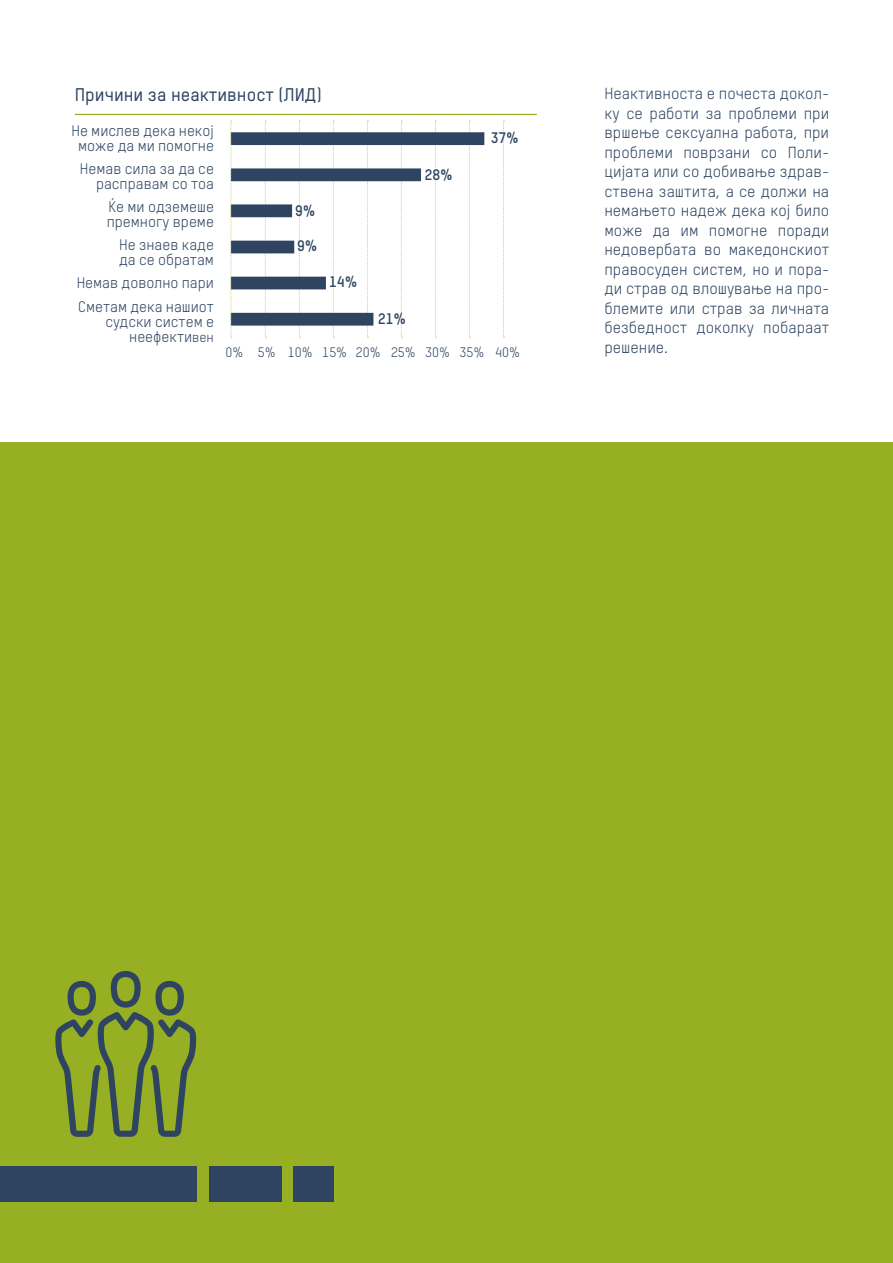
<style>
.page{position:relative;width:893px;height:1263px;background:#fff}
.page>*{position:absolute;margin:0;border:0;box-sizing:border-box;transform-origin:0 0}
.t1{font:500 18px "Oxfam TSTARPRO";color:#2e4461}
.t2{font:15.75px/19.5px "Oxfam TSTARPRO";color:#2e4461;text-align:justify}
.t3{font:15px/15px "Oxfam TSTARPRO";color:#2e4461}
.t4{font:700 15px "Oxfam TSTARPRO";color:#2e4461}
.t5{font:13.5px "Oxfam TSTARPRO";color:#2e4461}
.s1{font-size:13.5px}
</style>
<div class="page">
<div style="left:0;top:442px;width:893px;height:797px;background:#96af23"></div>
<div style="left:0;top:1232px;width:893px;height:31px;background:#96af23"></div>
<svg style="left:55px;top:971px;width:142px;height:166px"></svg>
<div style="left:0;top:1166px;width:196px;height:36px;background:#2e4461"></div>
<div style="left:209px;top:1166px;width:72px;height:36px;background:#2e4461"></div>
<div style="left:293px;top:1166px;width:41px;height:36px;background:#2e4461"></div>
<svg style="left:265px;top:121px;width:1px;height:217px"></svg>
<svg style="left:299px;top:121px;width:1px;height:217px"></svg>
<svg style="left:333px;top:121px;width:1px;height:217px"></svg>
<svg style="left:367px;top:121px;width:1px;height:217px"></svg>
<svg style="left:401px;top:121px;width:1px;height:217px"></svg>
<svg style="left:435px;top:121px;width:1px;height:217px"></svg>
<svg style="left:469px;top:121px;width:1px;height:217px"></svg>
<svg style="left:503px;top:121px;width:1px;height:217px"></svg>
<svg style="left:232px;top:132px;width:252px;height:194px"></svg>
<svg style="left:230px;top:121px;width:2px;height:217px"></svg>
<hr style="left:75px;top:114px;width:462px;height:1px;background:#96af23">
<p class="t1" style="left:75px;top:84px;width:248px">Причини за неактивност (ЛИД)</p>
<p class="t2" style="left:604px;top:84px;width:226px">Неактивноста е почеста докол&shy;ку се работи за проблеми при вршење сексуална работа, при проблеми поврзани со Поли&shy;цијата или со добивање здрав&shy;ствена заштита, а се должи на немањето надеж дека кој било може да им помогне поради недовербата во македонскиот правосуден систем, но и пора&shy;ди страв од влошување на про&shy;блемите или страв за личната безбедност доколку побараат решение.</p>
<p class="t3" style="left:71px;top:123px;width:144px;text-align:center">Не мислев дека некој може да ми помогне</p>
<p class="t3" style="left:80px;top:161px;width:135px;text-align:right">Немав сила за да се расправам со тоа</p>
<p class="t3" style="left:107px;top:199px;width:109px">Ќе ми одземеше премногу време</p>
<p class="t3" style="left:119px;top:237px;width:96px">Не знаев каде да се обратам</p>
<p class="t3" style="left:77px;top:271px;width:139px;line-height:23.5px">Немав доволно пари<br>Сметам дека нашиот</p>
<p class="t3" style="left:105px;top:314px;width:110px;text-align:right">судски систем е неефекти<span class="s1">вен</span></p>
<p class="t4" style="left:491px;top:129px;width:30px">37%</p>
<p class="t4" style="left:425px;top:165px;width:30px">28%</p>
<p class="t4" style="left:295px;top:201px;width:22px">9%</p>
<p class="t4" style="left:297px;top:236px;width:22px">9%</p>
<p class="t4" style="left:329px;top:273px;width:30px">14%</p>
<p class="t4" style="left:378px;top:309px;width:30px">21%</p>
<p class="t5" style="left:225px;top:344px;width:296px">0% 5% 10% 15% 20% 25% 30% 35% 40%</p>
</div>
